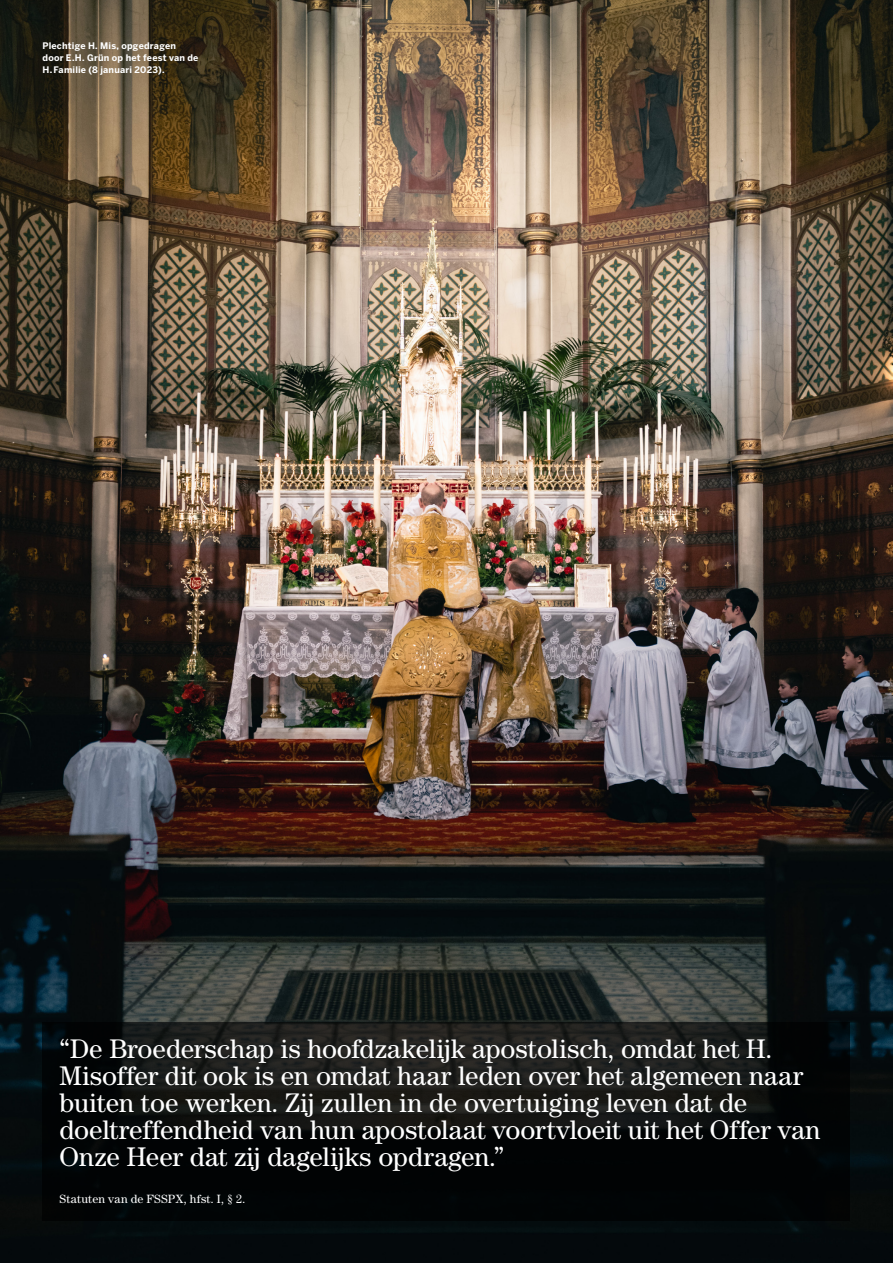
<style>
.page{position:relative;width:893px;height:1263px;background:#fff}
.page>*{position:absolute;margin:0;border:0;box-sizing:border-box;transform-origin:0 0}
._3__opschrift_auteur{font:27px/27px "Century Std";color:#fff}
._3__opschrift_auteur-2{font:12px "Century Std";letter-spacing:.02em;color:#fff}
._1__onderschrift{font:700 9px/12px "Benton Sans";letter-spacing:.02em;color:#fff}
</style>
<div class="page">
<img style="left:0;top:0;width:893px;height:1263px">
<svg style="left:43px;top:1022px;width:807px;height:198px;background:#0c0e0e"></svg>
<p class="_1__onderschrift" style="left:43px;top:40px;width:157px">Plechtige H. Mis, opgedragen door E.H. Grün op het feest van de<br>H. Familie (8 januari 2023).</p>
<p class="_3__opschrift_auteur" style="left:60px;top:1035px;width:763px">“De Broederschap is hoofdzakelijk apostolisch, omdat het H.<br>Misoffer dit ook is en omdat haar leden over het algemeen naar buiten toe werken. Zij zullen in de overtuiging leven dat de doeltreffendheid van hun apostolaat voortvloeit uit het Offer van Onze Heer dat zij dagelijks opdragen.”</p>
<p class="_3__opschrift_auteur-2" style="left:60px;top:1192px;width:187px">Statuten van de FSSPX, hfst. I, § 2.</p>
</div>
